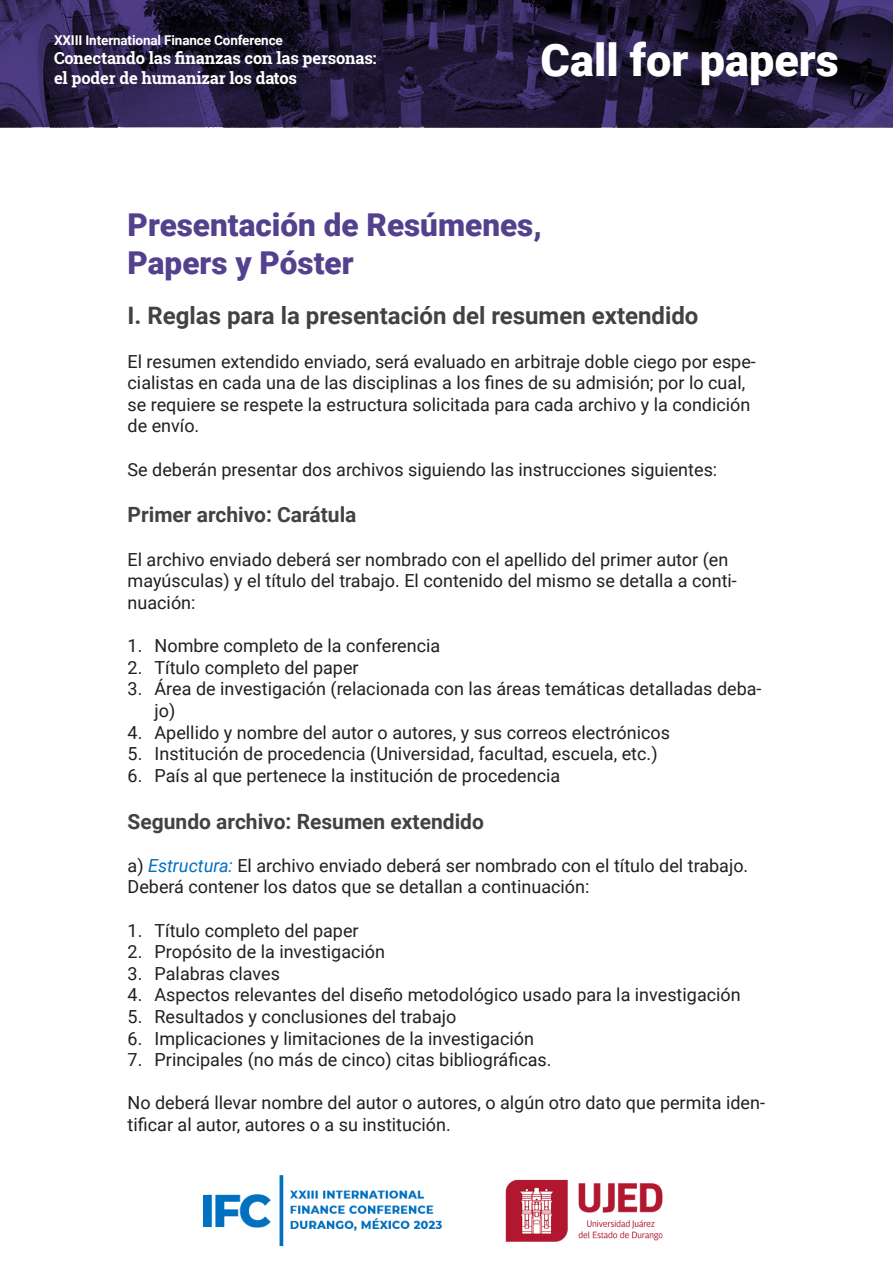
<style>
.page{position:relative;width:893px;height:1263px;background:#fff}
.page>*{position:absolute;margin:0;border:0;box-sizing:border-box;transform-origin:0 0}
.t1{font:900 45px "Roboto";color:#fff}
.t2{font:900 31.5px "Roboto";color:#53418e}
.t3{font:700 24px "Roboto";color:#424242}
.t4{font:700 21px "Roboto";color:#424242}
.t5{font:18px/21.6px "Roboto";color:#231f20}
.t6{font:700 16.5px/19.8px "Roboto Slab";letter-spacing:-.01em;color:#fff}
.t7{font:700 13.5px "Roboto";letter-spacing:-.01em;color:#fff}
.s1{font-style:italic;color:#0070c0}
</style>
<div class="page">
<svg style="left:0;top:0;width:893px;height:128px;background:#231c3c"></svg>
<img style="left:505px;top:1179px;width:158px;height:63px">
<img style="left:203px;top:1175px;width:239px;height:72px">
<p class="t7" style="left:54px;top:30px;width:230px">XXIII International Finance Conference</p>
<p class="t6" style="left:54px;top:48px;width:324px">Conectando las finanzas con las personas: el poder de humanizar los datos</p>
<h1 class="t1" style="left:541px;top:29px;width:300px">Call for papers</h1>
<p class="t2" style="left:128px;top:203px;width:416px">Presentación de Resúmenes,</p>
<p class="t2" style="left:128px;top:241px;width:228px">Papers y Póster</p>
<p class="t3" style="left:128px;top:299px;width:572px">I. Reglas para la presentación del resumen extendido</p>
<p class="t5" style="left:128px;top:350px;width:630px">El resumen extendido enviado, será evaluado en arbitraje doble ciego por espe&shy;cialistas en cada una de las disciplinas a los fines de su admisión; por lo cual, se requiere se respete la estructura solicitada para cada archivo y la condición de envío.</p>
<p class="t5" style="left:128px;top:458px;width:591px">Se deberán presentar dos archivos siguiendo las instrucciones siguientes:</p>
<p class="t4" style="left:128px;top:500px;width:230px">Primer archivo: Carátula</p>
<p class="t5" style="left:128px;top:548px;width:611px">El archivo enviado deberá ser nombrado con el apellido del primer autor (en mayúsculas) y el título del trabajo. El contenido del mismo se detalla a conti&shy;nuación:</p>
<p class="t5" style="left:128px;top:634px;width:314px">1. Nombre completo de la conferencia</p>
<p class="t5" style="left:128px;top:656px;width:233px">2. Título completo del paper</p>
<p class="t5" style="left:155px;top:677px;width:608px;text-indent:-27px">3. Área de investigación (relacionada con las áreas temáticas detalladas deba&shy;jo)</p>
<p class="t5" style="left:128px;top:721px;width:544px">4. Apellido y nombre del autor o autores, y sus correos electrónicos</p>
<p class="t5" style="left:128px;top:742px;width:532px">5. Institución de procedencia (Universidad, facultad, escuela, etc.)</p>
<p class="t5" style="left:128px;top:764px;width:434px">6. País al que pertenece la institución de procedencia</p>
<p class="t4" style="left:128px;top:806px;width:358px">Segundo archivo: Resumen extendido</p>
<p class="t5" style="left:128px;top:854px;width:622px">a) <span class="s1">Estructura:</span> El archivo enviado deberá ser nombrado con el título del trabajo.<br>Deberá contener los datos que se detallan a continuación:</p>
<p class="t5" style="left:128px;top:919px;width:233px">1. Título completo del paper</p>
<p class="t5" style="left:128px;top:940px;width:259px">2. Propósito de la investigación</p>
<p class="t5" style="left:128px;top:962px;width:154px">3. Palabras claves</p>
<p class="t5" style="left:128px;top:983px;width:615px">4. Aspectos relevantes del diseño metodológico usado para la investigación</p>
<p class="t5" style="left:128px;top:1005px;width:330px">5. Resultados y conclusiones del trabajo</p>
<p class="t5" style="left:128px;top:1027px;width:408px">6. Implicaciones y limitaciones de la investigación</p>
<p class="t5" style="left:128px;top:1048px;width:426px">7. Principales (no más de cinco) citas bibliográficas.</p>
<p class="t5" style="left:128px;top:1091px;width:639px">No deberá llevar nombre del autor o autores, o algún otro dato que permita iden&shy;tificar al autor, autores o a su institución.</p>
</div>
